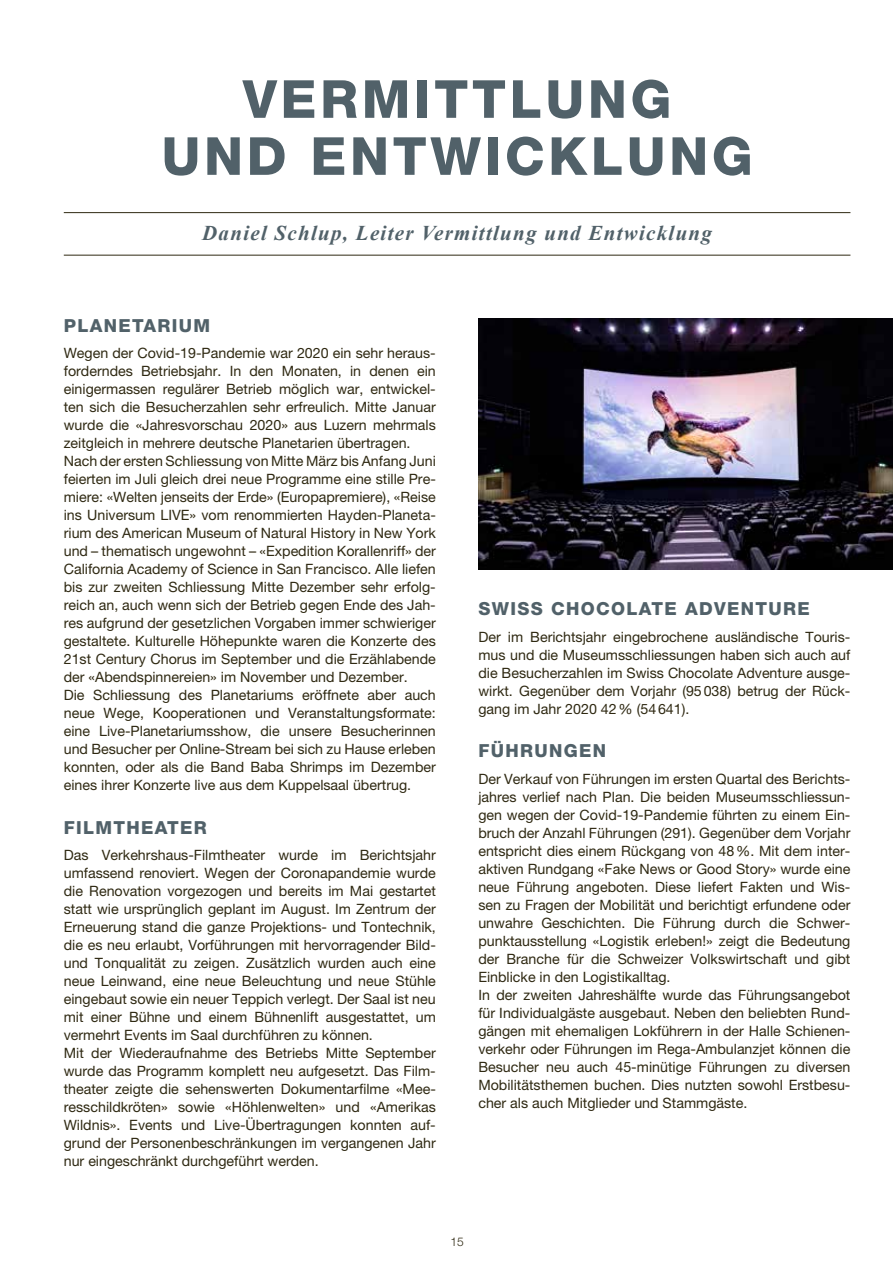
<style>
.page{position:relative;width:893px;height:1263px;background:#fff}
.page>*{position:absolute;margin:0;border:0;box-sizing:border-box;transform-origin:0 0}
.t1{font:800 52.5px/57px "Helvetica Neue LT Std";letter-spacing:.07em;color:#516169;text-align:center}
.t2{font:italic 700 21px "Times New Roman";letter-spacing:.06em;color:#516169}
.t3{font:800 18px "Helvetica Neue LT Std";letter-spacing:.075em;color:#516169}
.t4{font:14.25px/18px "Helvetica Neue LT Pro";color:#2f2912}
.t5{font:300 12px "Helvetica Neue LT Std";color:#2f2912}
</style>
<div class="page">
<img style="left:478px;top:319px;width:415px;height:251px">
<hr style="left:64px;top:212px;width:786px;height:1px;background:#2f2912">
<hr style="left:64px;top:255px;width:786px;height:1px;background:#2f2912">
<h1 class="t1" style="left:162px;top:70px;width:593px">VERMITTLUNG<br>UND ENTWICKLUNG</h1>
<h2 class="t2" style="left:202px;top:218px;width:511px">Daniel Schlup, Leiter Vermittlung und Entwicklung</h2>
<p class="t3" style="left:64px;top:315px;width:148px">PLANETARIUM</p>
<p class="t4" style="left:64px;top:344px;width:374px">Wegen der Covid-19-Pandemie war 2020 ein sehr heraus&shy;forderndes Betriebsjahr. In den Monaten, in denen ein einigermassen regulärer Betrieb möglich war, entwickel&shy;ten sich die Besucherzahlen sehr erfreulich. Mitte Januar wurde die «Jahresvorschau 2020» aus Luzern mehrmals zeitgleich in mehrere deutsche Planetarien übertragen.<br>Nach der ersten Schliessung von Mitte März bis Anfang Juni feierten im Juli gleich drei neue Programme eine stille Pre&shy;miere: «Welten jenseits der Erde» (Europapremiere), «Reise ins Universum LIVE» vom renommierten Hayden-Planeta&shy;rium des American Museum of Natural History in New York und – thematisch ungewohnt – «Expedition Korallenriff» der California Academy of Science in San Francisco. Alle liefen bis zur zweiten Schliessung Mitte Dezember sehr erfolg&shy;reich an, auch wenn sich der Betrieb gegen Ende des Jah&shy;res aufgrund der gesetzlichen Vorgaben immer schwieriger gestaltete. Kulturelle Höhepunkte waren die Konzerte des 21st Century Chorus im September und die Erzählabende der «Abendspinnereien» im November und Dezember.<br>Die Schliessung des Planetariums eröffnete aber auch neue Wege, Kooperationen und Veranstaltungsformate: eine Live-Planetariumsshow, die unsere Besucherinnen und Besucher per Online-Stream bei sich zu Hause erleben konnten, oder als die Band Baba Shrimps im Dezember eines ihrer Konzerte live aus dem Kuppelsaal übertrug.</p>
<p class="t3" style="left:64px;top:817px;width:145px">FILMTHEATER</p>
<p class="t4" style="left:64px;top:846px;width:374px">Das Verkehrshaus-Filmtheater wurde im Berichtsjahr umfassend renoviert. Wegen der Coronapandemie wurde die Renovation vorgezogen und bereits im Mai gestartet statt wie ursprünglich geplant im August. Im Zentrum der Erneuerung stand die ganze Projektions- und Tontechnik, die es neu erlaubt, Vorführungen mit hervorragender Bild&shy;und Tonqualität zu zeigen. Zusätzlich wurden auch eine neue Leinwand, eine neue Beleuchtung und neue Stühle eingebaut sowie ein neuer Teppich verlegt. Der Saal ist neu mit einer Bühne und einem Bühnenlift ausgestattet, um vermehrt Events im Saal durchführen zu können.<br>Mit der Wiederaufnahme des Betriebs Mitte September wurde das Programm komplett neu aufgesetzt. Das Film&shy;theater zeigte die sehenswerten Dokumentarfilme «Mee&shy;resschildkröten» sowie «Höhlenwelten» und «Amerikas Wildnis». Events und Live-Übertragungen konnten auf&shy;grund der Personenbeschränkungen im vergangenen Jahr nur eingeschränkt durchgeführt werden.</p>
<p class="t3" style="left:478px;top:598px;width:333px">SWISS CHOCOLATE ADVENTURE</p>
<p class="t4" style="left:478px;top:627px;width:374px;text-align:justify">Der im Berichtsjahr eingebrochene ausländische Touris&shy;mus und die Museumsschliessungen haben sich auch auf die Besucherzahlen im Swiss Chocolate Adventure ausge&shy;wirkt. Gegenüber dem Vorjahr (95038) betrug der Rück&shy;gang im Jahr 2020 42% (54641).</p>
<p class="t3" style="left:478px;top:740px;width:129px">FÜHRUNGEN</p>
<p class="t4" style="left:478px;top:769px;width:374px">Der Verkauf von Führungen im ersten Quartal des Berichts&shy;jahres verlief nach Plan. Die beiden Museumsschliessun&shy;gen wegen der Covid-19-Pandemie führten zu einem Ein&shy;bruch der Anzahl Führungen (291). Gegenüber dem Vorjahr entspricht dies einem Rückgang von 48%. Mit dem inter&shy;aktiven Rundgang «Fake News or Good Story» wurde eine neue Führung angeboten. Diese liefert Fakten und Wis&shy;sen zu Fragen der Mobilität und berichtigt erfundene oder unwahre Geschichten. Die Führung durch die Schwer&shy;punktausstellung «Logistik erleben!» zeigt die Bedeutung der Branche für die Schweizer Volkswirtschaft und gibt Einblicke in den Logistikalltag.<br>In der zweiten Jahreshälfte wurde das Führungsangebot für Individualgäste ausgebaut. Neben den beliebten Rund&shy;gängen mit ehemaligen Lokführern in der Halle Schienen&shy;verkehr oder Führungen im Rega-Ambulanzjet können die Besucher neu auch 45-minütige Führungen zu diversen Mobilitätsthemen buchen. Dies nutzten sowohl Erstbesu&shy;cher als auch Mitglieder und Stammgäste.</p>
<p class="t5" style="left:450px;top:1234px;width:15px">15</p>
</div>
